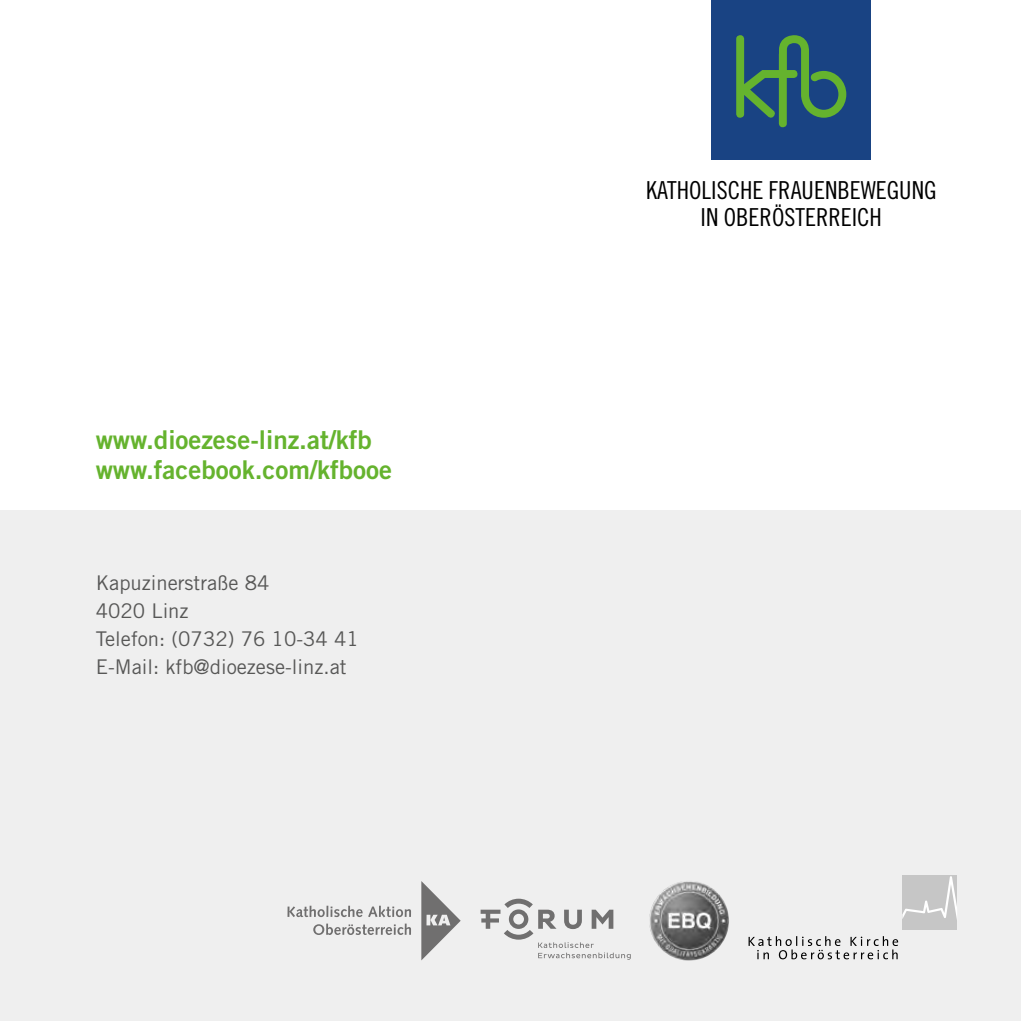
<style>
.page{position:relative;width:1021px;height:1021px;background:#fff}
.page>*{position:absolute;margin:0;border:0;box-sizing:border-box;transform-origin:0 0}
.t1{font:25.88px/29.2px "Trade Gothic Bold Two";color:#65b32e}
.t2{font:24.75px/27px "Trade Gothic Cond Eighteen";color:#000;text-align:center}
.t3{font:20.25px/28.1px "Trade Gothic";color:#575756}
</style>
<div class="page">
<div style="left:0;top:510px;width:1020px;height:510px;background:#efefef"></div>
<img style="left:649px;top:880px;width:80px;height:80px;border-radius:40px">
<div style="left:711px;top:0;width:160px;height:159px;background:#194383"></div>
<svg style="left:736px;top:35px;width:110px;height:92px"></svg>
<svg style="left:480px;top:898px;width:150px;height:61px"></svg>
<svg style="left:287px;top:905px;width:124px;height:30px"></svg>
<svg style="left:421px;top:881px;width:39px;height:79px"></svg>
<div style="left:902px;top:874px;width:55px;height:55px;background:#c6c6c6"></div>
<svg style="left:902px;top:876px;width:55px;height:43px"></svg>
<svg style="left:748px;top:936px;width:150px;height:23px"></svg>
<p class="t1" style="left:96px;top:425px;width:298px">www.dioezese-linz.at/kfb www.facebook.com/kfbooe</p>
<p class="t3" style="left:96px;top:568px;width:264px">Kapuzinerstraße 84<br>4020 Linz<br>Telefon: (0732) 76 10-34 41<br>E-Mail: kfb@dioezese-linz.at</p>
<p class="t2" style="left:646px;top:177px;width:292px">KATHOLISCHE FRAUENBEWEGUNG<br>IN OBERÖSTERREICH</p>
</div>
